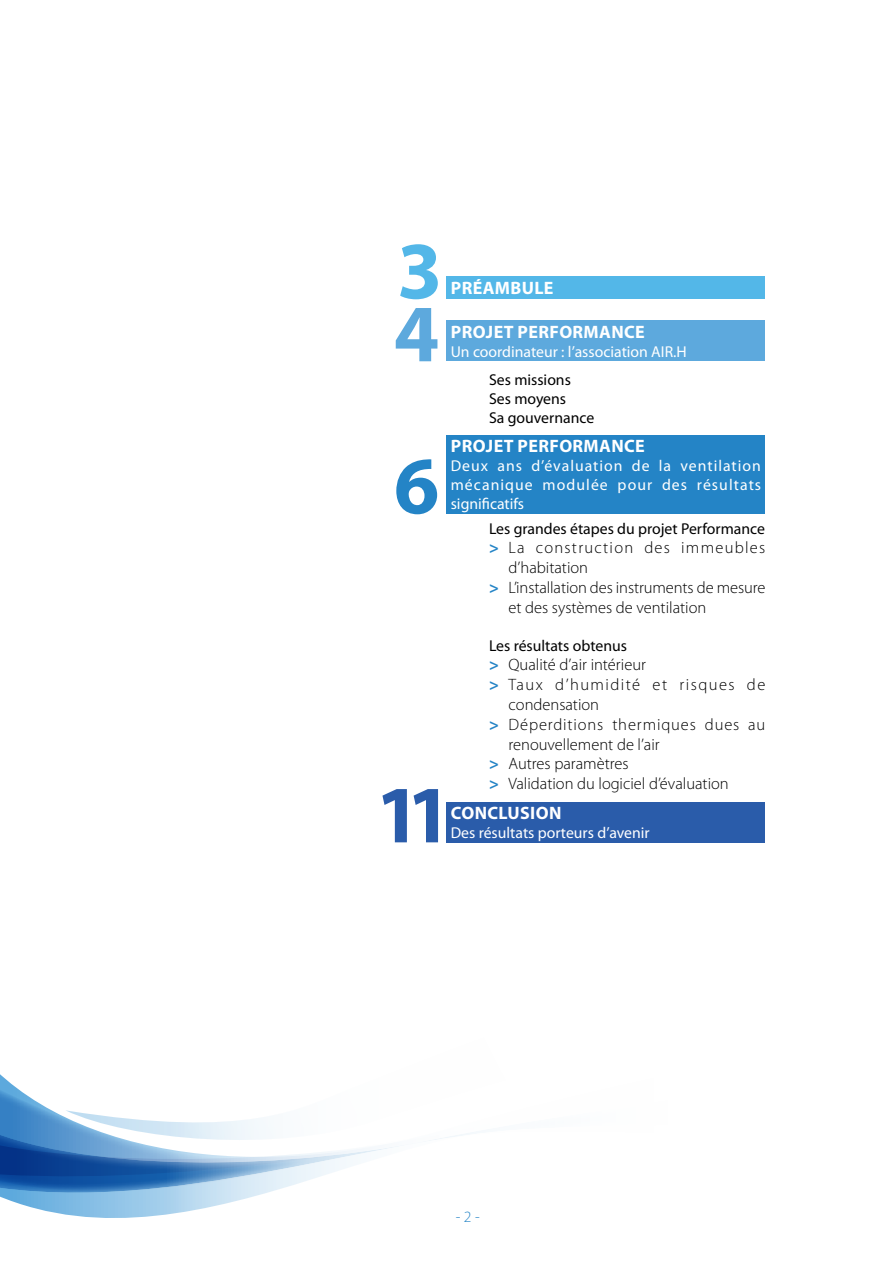
<style>
.page{position:relative;width:893px;height:1263px;background:#fff}
.page>*{position:absolute;margin:0;border:0;box-sizing:border-box;transform-origin:0 0}
.t1{font:700 81.9px "Myriad Pro";color:#2a5caa}
.t2{font:700 81.9px "Myriad Pro";color:#53b7e8}
.t3{font:700 81.9px "Myriad Pro";color:#5da9dd}
.t4{font:700 81.9px "Myriad Pro";color:#2484c6}
.t5{font:700 18px "Myriad Pro";letter-spacing:.02em;color:#fff}
.t6{font:300 16.5px "Myriad Pro";color:#000}
.t7{font:300 16.5px "Myriad Pro";letter-spacing:.055em;color:#000}
.t8{font:300 16.5px "Myriad Pro";letter-spacing:.075em;color:#000}
.t9{font:300 16.5px "Myriad Pro";letter-spacing:.09em;color:#000}
.t10{font:15.75px/18.9px "Myriad Pro";color:#fff;text-align:justify}
.t11{font:15.75px/18.9px "Myriad Pro";color:#000}
.t12{font:300 15.75px "Myriad Pro";color:#2484c6}
.s1{font-weight:700;color:#2484c6}
</style>
<div class="page">
<div style="left:446px;top:276px;width:319px;height:22px;background:#53b7e8"></div>
<div style="left:446px;top:320px;width:319px;height:41px;background:#5da9dd"></div>
<div style="left:446px;top:801px;width:319px;height:41px;background:#2a5caa"></div>
<div style="left:446px;top:435px;width:319px;height:78px;background:#2484c6"></div>
<svg style="left:0;top:1074px;width:164px;height:137px"></svg>
<h1 class="t2" style="left:397px;top:225px;width:47px">3</h1>
<h1 class="t3" style="left:394px;top:288px;width:47px">4</h1>
<h1 class="t4" style="left:394px;top:440px;width:47px">6</h1>
<h1 class="t1" style="left:375px;top:769px;width:78px">11</h1>
<p class="t5" style="left:451px;top:278px;width:102px">PRÉAMBULE</p>
<p class="t5" style="left:451px;top:322px;width:22px">PROJET</p>
<p class="t5" style="left:518px;top:322px;width:13px">PERFORMANCE</p>
<p class="t10" style="left:451px;top:343px;width:237px">Un coordinateur : l’association AIR.H</p>
<p class="t11" style="left:489px;top:371px;width:107px">Ses missions<br>Ses moyens<br>Sa gouvernance</p>
<p class="t5" style="left:451px;top:436px;width:22px">PROJET</p>
<p class="t5" style="left:518px;top:436px;width:13px">PERFORMANCE</p>
<p class="t10" style="left:451px;top:457px;width:312px">Deux ans d’évaluation de la ventilation mécanique modulée pour des résultats significatifs</p>
<p class="t11" style="left:489px;top:519px;width:278px">Les grandes étapes du projet Performance</p>
<p class="t8" style="left:489px;top:539px;width:278px"><span class="s1">&gt;</span> La construction des immeubles</p>
<p class="t6" style="left:508px;top:559px;width:81px">d’habitation</p>
<p class="t6" style="left:489px;top:578px;width:278px"><span class="s1">&gt;</span> L’installation des instruments de mesure</p>
<p class="t6" style="left:508px;top:598px;width:199px">et des systèmes de ventilation</p>
<p class="t11" style="left:489px;top:636px;width:140px">Les résultats obtenus</p>
<p class="t6" style="left:489px;top:656px;width:159px"><span class="s1">&gt;</span> Qualité d’air intérieur</p>
<p class="t9" style="left:489px;top:676px;width:278px"><span class="s1">&gt;</span> Taux d’humidité et risques de</p>
<p class="t6" style="left:508px;top:695px;width:92px">condensation</p>
<p class="t7" style="left:489px;top:715px;width:278px"><span class="s1">&gt;</span> Déperditions thermiques dues au</p>
<p class="t6" style="left:508px;top:735px;width:153px">renouvellement de l’air</p>
<p class="t6" style="left:489px;top:755px;width:141px"><span class="s1">&gt;</span> Autres paramètres</p>
<p class="t6" style="left:489px;top:775px;width:241px"><span class="s1">&gt;</span> Validation du logiciel d’évaluation</p>
<p class="t5" style="left:451px;top:803px;width:24px">CONC</p>
<p class="t5" style="left:499px;top:803px;width:51px">LUSION</p>
<p class="t10" style="left:451px;top:824px;width:200px">Des résultats porteurs d’avenir</p>
<p class="t12" style="left:456px;top:1208px;width:25px">- 2 -</p>
</div>
